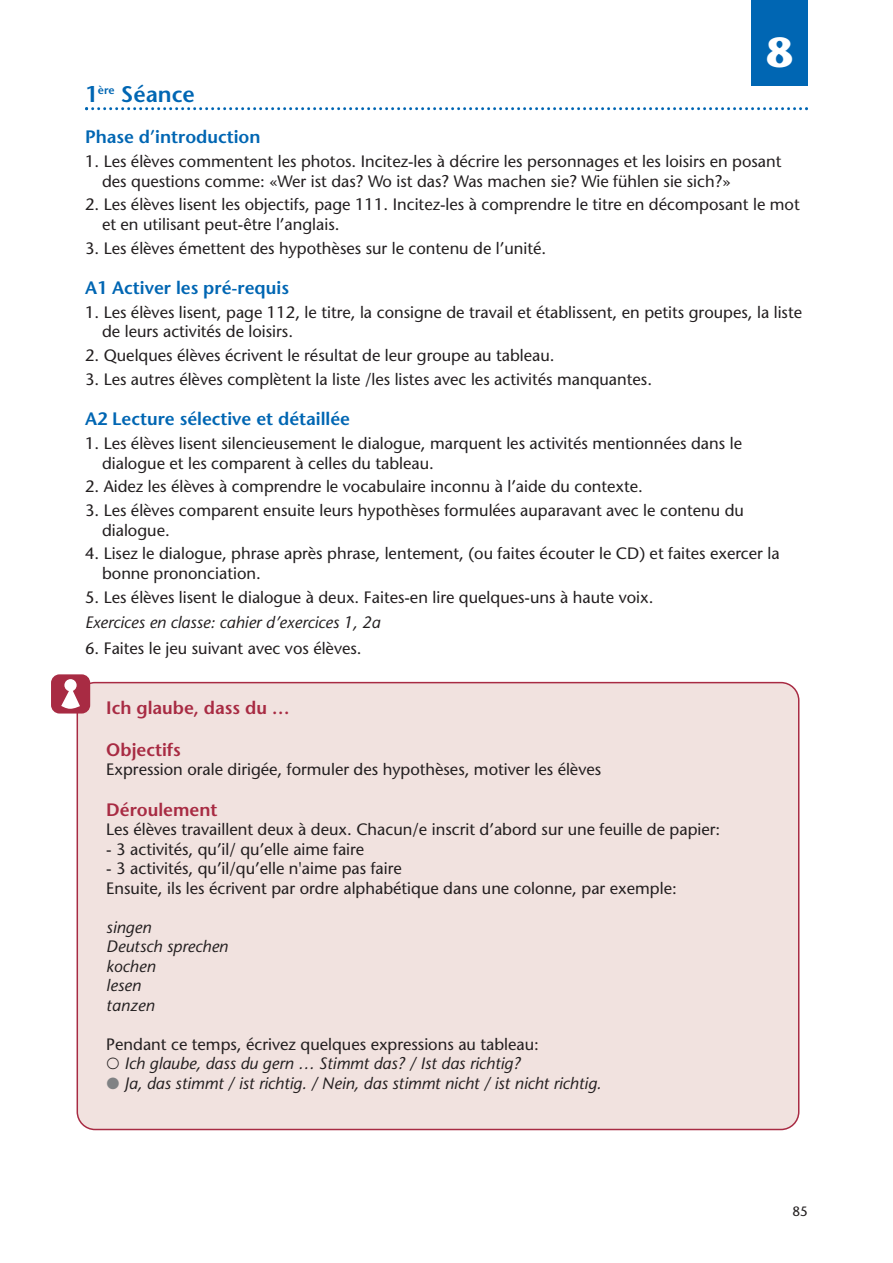
<style>
.page{position:relative;width:893px;height:1263px;background:#fff}
.page>*{position:absolute;margin:0;border:0;box-sizing:border-box;transform-origin:0 0}
.t1{font:700 42px "Stone Sans";color:#fff}
.t2{font:600 22.5px "Stone Sans";color:#0066b3}
.t3{font:600 18px "Stone Sans";color:#0066b3}
.t4{font:600 18px "Stone Sans";color:#a82b43}
.t5{font:16.5px/19.5px "Stone Sans";color:#231f20}
.t6{font:italic 16.5px/19.5px "Stone Sans";color:#231f20}
.t7{font:13.5px "Stone Sans";color:#231f20}
.s1{font-family:"European Pi Three";font-style:normal}
</style>
<div class="page">
<div style="left:77px;top:682px;width:722px;height:448px;background:#f1e2df"></div>
<div style="left:51px;top:674px;width:39px;height:40px;background:#a82b43;border-radius:9px"></div>
<div style="left:64px;top:679px;width:13px;height:12px;background:#fff;border-radius:50%"></div>
<svg style="left:61px;top:690px;width:19px;height:19px"></svg>
<div style="left:751px;top:0;width:57px;height:85px;background:#0066b3"></div>
<svg style="left:85px;top:107px;width:723px;height:3px"></svg>
<svg style="left:107px;top:1077px;width:12px;height:12px"></svg>
<h1 class="t1" style="left:766px;top:36px;width:28px">8</h1>
<h2 class="t2" style="left:85px;top:85px;width:111px">1<sup>ère</sup> Séance</h2>
<p class="t3" style="left:85px;top:130px;width:177px">Phase d’introduction</p>
<p class="t5" style="left:102px;top:153px;width:681px;text-indent:-17px">1. Les élèves commentent les photos. Incitez-les à décrire les personnages et les loisirs en posant des questions comme: «Wer ist das? Wo ist das? Was machen sie? Wie fühlen sie sich?»</p>
<p class="t5" style="left:102px;top:197px;width:699px;text-indent:-17px">2. Les élèves lisent les objectifs, page 111. Incitez-les à comprendre le titre en décomposant le mot et en utilisant peut-être l’anglais.</p>
<p class="t5" style="left:85px;top:240px;width:463px">3. Les élèves émettent des hypothèses sur le contenu de l’unité.</p>
<p class="t3" style="left:85px;top:281px;width:205px">A1 Activer les pré-requis</p>
<p class="t5" style="left:102px;top:304px;width:701px;text-indent:-17px">1. Les élèves lisent, page 112, le titre, la consigne de travail et établissent, en petits groupes, la liste de leurs activités de loisirs.</p>
<p class="t5" style="left:85px;top:347px;width:471px">2. Quelques élèves écrivent le résultat de leur groupe au tableau.</p>
<p class="t5" style="left:85px;top:371px;width:568px">3. Les autres élèves complètent la liste /les listes avec les activités manquantes.</p>
<p class="t3" style="left:85px;top:412px;width:267px">A2 Lecture sélective et détaillée</p>
<p class="t5" style="left:102px;top:435px;width:641px;text-indent:-17px">1. Les élèves lisent silencieusement le dialogue, marquent les activités mentionnées dans le dialogue et les comparent à celles du tableau.</p>
<p class="t5" style="left:85px;top:479px;width:559px">2. Aidez les élèves à comprendre le vocabulaire inconnu à l’aide du contexte.</p>
<p class="t5" style="left:102px;top:502px;width:643px;text-indent:-17px">3. Les élèves comparent ensuite leurs hypothèses formulées auparavant avec le contenu du dialogue.</p>
<p class="t5" style="left:102px;top:546px;width:679px;text-indent:-17px">4. Lisez le dialogue, phrase après phrase, lentement, (ou faites écouter le CD) et faites exercer la bonne prononciation.</p>
<p class="t5" style="left:85px;top:589px;width:570px">5. Les élèves lisent le dialogue à deux. Faites-en lire quelques-uns à haute voix.</p>
<p class="t6" style="left:85px;top:614px;width:297px">Exercices en classe: cahier d’exercices 1, 2a</p>
<p class="t5" style="left:85px;top:640px;width:278px">6. Faites le jeu suivant avec vos élèves.</p>
<p class="t4" style="left:106px;top:700px;width:185px">Ich glaube, dass du …</p>
<p class="t4" style="left:106px;top:742px;width:76px">Objectifs</p>
<p class="t5" style="left:106px;top:761px;width:496px">Expression orale dirigée, formuler des hypothèses, motiver les élèves</p>
<p class="t4" style="left:106px;top:802px;width:113px">Déroulement</p>
<p class="t5" style="left:106px;top:821px;width:615px">Les élèves travaillent deux à deux. Chacun/e inscrit d’abord sur une feuille de papier:</p>
<p class="t5" style="left:106px;top:841px;width:259px">- 3 activités, qu’il/ qu’elle aime faire</p>
<p class="t5" style="left:106px;top:860px;width:572px">- 3 activités, qu’il/qu’elle n'aime pas faire<br>Ensuite, ils les écrivent par ordre alphabétique dans une colonne, par exemple:</p>
<p class="t6" style="left:106px;top:919px;width:123px">singen<br>Deutsch sprechen kochen<br>lesen<br>tanzen</p>
<p class="t5" style="left:106px;top:1036px;width:434px">Pendant ce temps, écrivez quelques expressions au tableau:</p>
<p class="t6" style="left:124px;top:1055px;width:478px;text-indent:-18px"><span class="s1">-</span> Ich glaube, dass du gern … Stimmt das? / Ist das richtig?<br>Ja, das stimmt / ist richtig. / Nein, das stimmt nicht / ist nicht richtig.</p>
<p class="t7" style="left:792px;top:1206px;width:17px">85</p>
</div>
